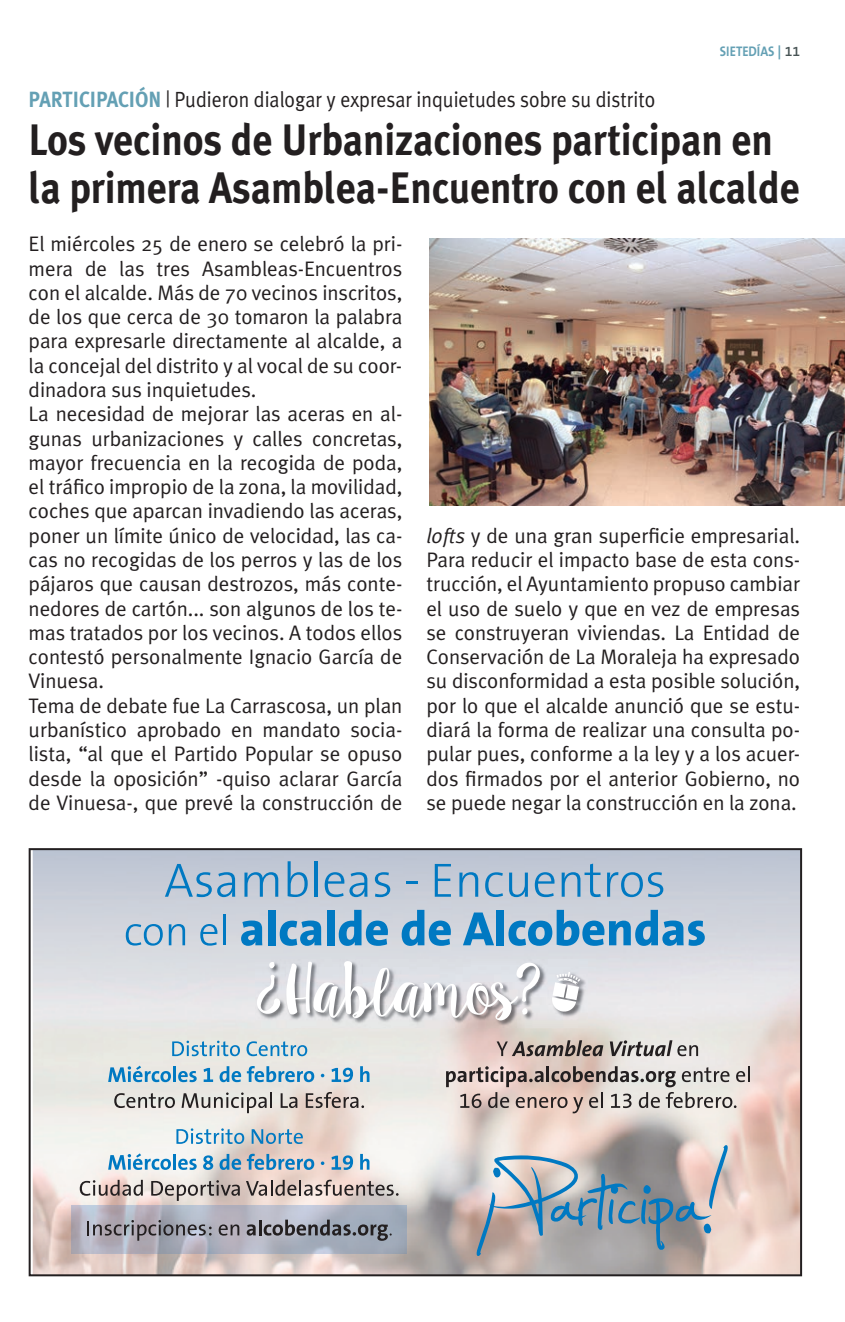
<style>
.page{position:relative;width:845px;height:1322px;background:#fff}
.page>*{position:absolute;margin:0;border:0;box-sizing:border-box;transform-origin:0 0}
.t1{font:700 44px/48px "Meta Plus";letter-spacing:-.005em;color:#231f20;scale:.9 1}
.t2{font:22px "Meta Plus Normal";color:#231f20;scale:.9 1}
.t3{font:21px/24.2px "Meta Plus Normal";letter-spacing:-.005em;color:#231f20}
.t4{font:700 14px "The Sans B7";color:#64a0b4;scale:.9 1}
.s1{font-family:"The Sans B6";font-weight:600;color:#475354}
.s2{font-family:"Meta Plus";font-weight:700;color:#64a0b4}
.s3{font-style:italic}
</style>
<div class="page">
<img style="left:429px;top:238px;width:416px;height:267px">
<svg style="left:29px;top:848px;width:773px;height:428px;background:#c3c6cb"></svg>
<p class="t4" style="left:719px;top:44px;width:91px">SIETEDÍAS | <span class="s1">11</span></p>
<p class="t2" style="left:29px;top:87px;width:698px"><span class="s2">PARTICIPACIÓN</span> | Pudieron dialogar y expresar inquietudes sobre su distrito</p>
<h1 class="t1" style="left:29px;top:116px;width:858px">Los vecinos de Urbanizaciones participan en la primera Asamblea-Encuentro con el alcalde</h1>
<p class="t3" style="left:29px;top:232px;width:375px">El miércoles 25 de enero se celebró la pri&shy;mera de las tres Asambleas-Encuentros con el alcalde. Más de 70 vecinos inscritos, de los que cerca de 30 tomaron la palabra para expresarle directamente al alcalde, a la concejal del distrito y al vocal de su coor&shy;dinadora sus inquietudes.<br>La necesidad de mejorar las aceras en al&shy;gunas urbanizaciones y calles concretas, mayor frecuencia en la recogida de poda, el tráfico impropio de la zona, la movilidad, coches que aparcan invadiendo las aceras, poner un límite único de velocidad, las ca&shy;cas no recogidas de los perros y las de los pájaros que causan destrozos, más conte&shy;nedores de cartón... son algunos de los te&shy;mas tratados por los vecinos. A todos ellos contestó personalmente Ignacio García de Vinuesa.<br>Tema de debate fue La Carrascosa, un plan urbanístico aprobado en mandato socia&shy;lista, “al que el Partido Popular se opuso desde la oposición” -quiso aclarar García de Vinuesa-, que prevé la construcción de</p>
<p class="t3" style="left:426px;top:523px;width:375px;text-align:justify"><span class="s3">lofts</span> y de una gran superficie empresarial.<br>Para reducir el impacto base de esta cons&shy;trucción, el Ayuntamiento propuso cambiar el uso de suelo y que en vez de empresas se construyeran viviendas. La Entidad de Conservación de La Moraleja ha expresado su disconformidad a esta posible solución, por lo que el alcalde anunció que se estu&shy;diará la forma de realizar una consulta po&shy;pular pues, conforme a la ley y a los acuer&shy;dos firmados por el anterior Gobierno, no se puede negar la construcción en la zona.</p>
</div>
